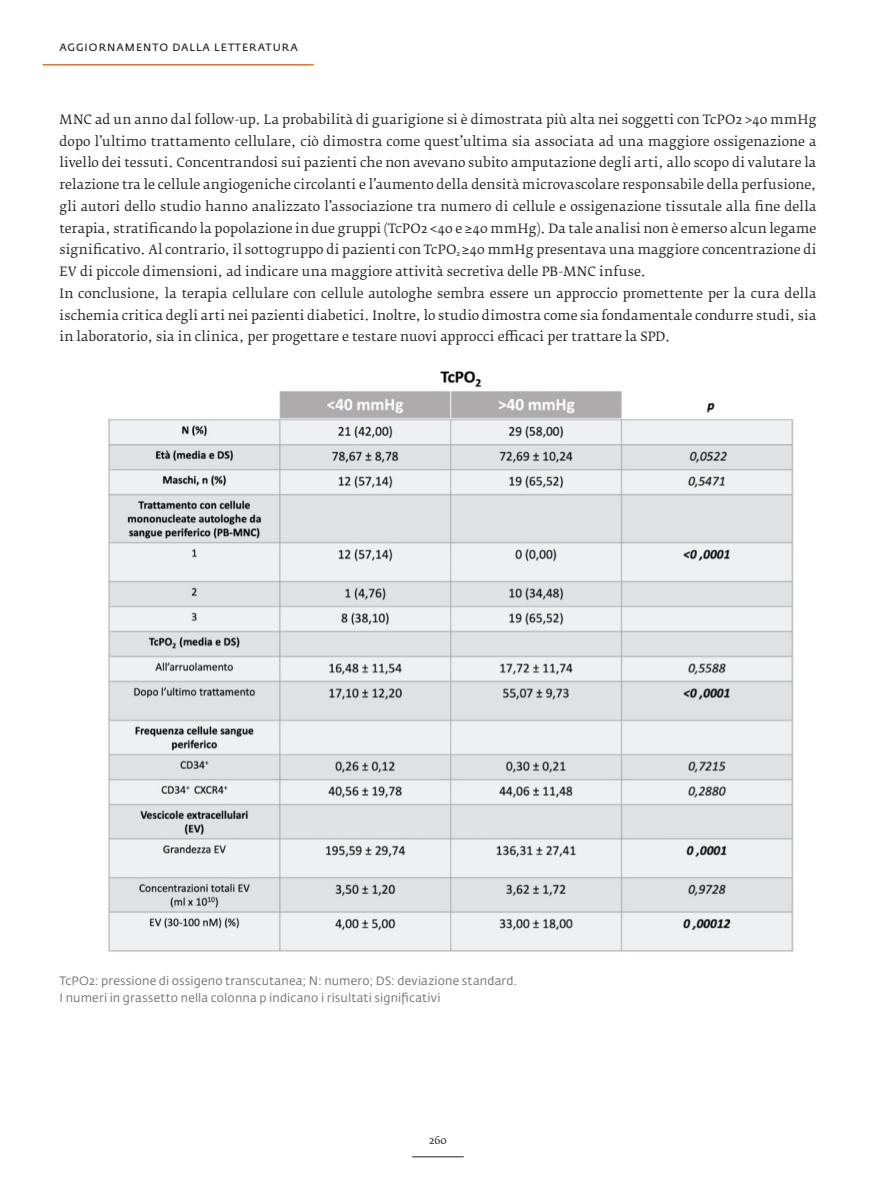
<style>
.page{position:relative;width:893px;height:1191px;background:#fff}
.page>*{position:absolute;margin:0;border:0;box-sizing:border-box;transform-origin:0 0}
.Testo{font:12.75px/21.8px "Fedra Serif B Pro";letter-spacing:.005em;color:#231f20;text-align:justify}
.Dida_spiegazioni{font:12px "Fedra Sans Std";letter-spacing:.01em;color:#6c6d70}
.t1{font:10.5px "Fedra Sans Std";letter-spacing:.1em;color:#231f20}
.t2{font:10.5px "Fedra Serif B Pro";color:#231f20}
</style>
<div class="page">
<hr style="left:412px;top:1156px;width:52px;height:1px;background:#231f20">
<hr style="left:43px;top:64px;width:271px;height:1px;background:#e97326">
<img style="left:108px;top:370px;width:686px;height:582px">
<p class="t1" style="left:60px;top:41px;width:240px">AGGIORNAMENTO DALLA LETTERATURA</p>
<p class="Testo" style="left:60px;top:108px;width:758px">MNC ad un anno dal follow-up. La probabilità di guarigione si è dimostrata più alta nei soggetti con TcPO2 &gt;40 mmHg dopo l’ultimo trattamento cellulare, ciò dimostra come quest’ultima sia associata ad una maggiore ossigenazione a livello dei tessuti. Concentrandosi sui pazienti che non avevano subito amputazione degli arti, allo scopo di valutare la relazione tra le cellule angiogeniche circolanti e l’aumento della densità microvascolare responsabile della perfusione, gli autori dello studio hanno analizzato l’associazione tra numero di cellule e ossigenazione tissutale alla fine della terapia, stratificando la popolazione in due gruppi (TcPO2 &lt;40 e ≥40 mmHg). Da tale analisi non è emerso alcun legame significativo. Al contrario, il sottogruppo di pazienti con TcPO<sub>2</sub> ≥40 mmHg presentava una maggiore concentrazione di EV di piccole dimensioni, ad indicare una maggiore attività secretiva delle PB-MNC infuse.</p>
<p class="Testo" style="left:60px;top:282px;width:758px">In conclusione, la terapia cellulare con cellule autologhe sembra essere un approccio promettente per la cura della ischemia critica degli arti nei pazienti diabetici. Inoltre, lo studio dimostra come sia fondamentale condurre studi, sia in laboratorio, sia in clinica, per progettare e testare nuovi approcci efficaci per trattare la SPD.</p>
<p class="Dida_spiegazioni" style="left:60px;top:973px;width:459px">TcPO2: pressione di ossigeno transcutanea; N: numero; DS: deviazione standard.</p>
<p class="Dida_spiegazioni" style="left:60px;top:990px;width:382px">I numeri in grassetto nella colonna p indicano i risultati significativi</p>
<p class="t2" style="left:429px;top:1133px;width:19px">260</p>
</div>
